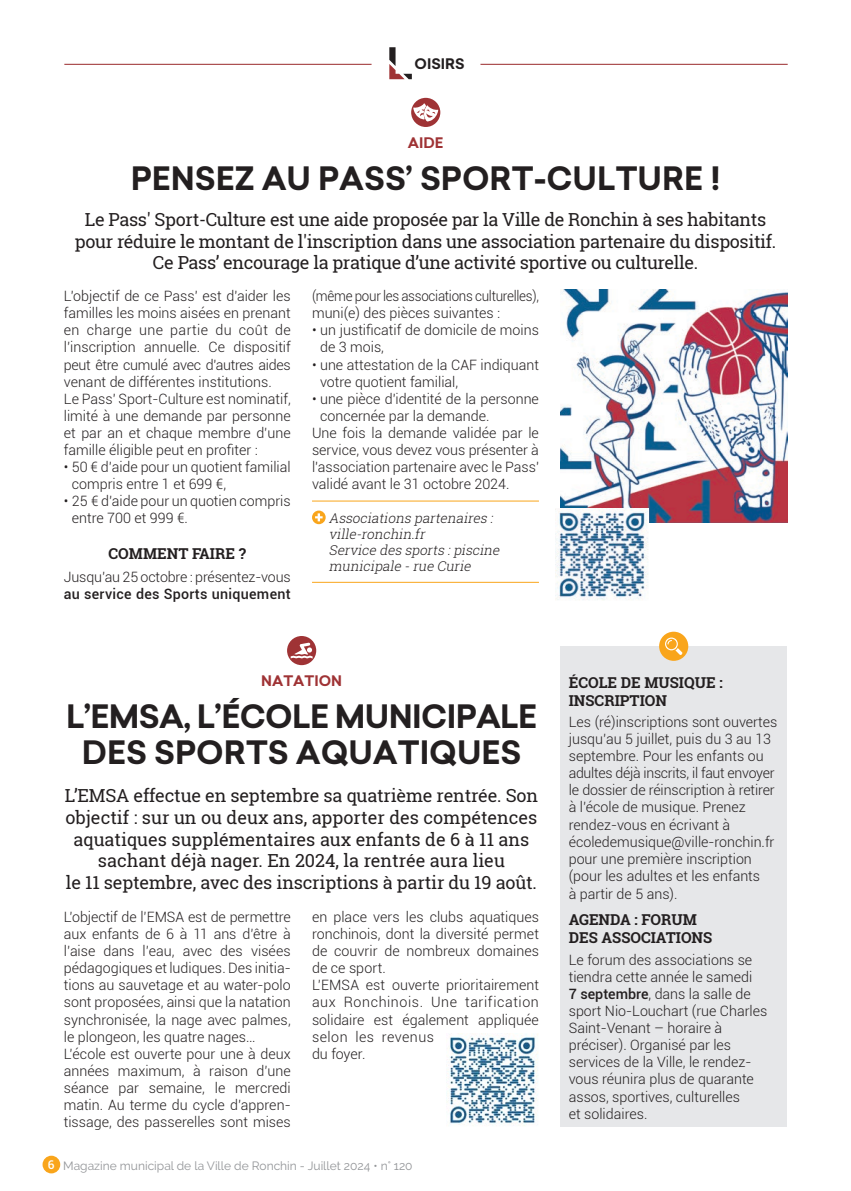
<style>
.page{position:relative;width:851px;height:1191px;background:#fff}
.page>*{position:absolute;margin:0;border:0;box-sizing:border-box;transform-origin:0 0}
.t1{font:700 31.5px/36px "Sailec";color:#231f20;text-align:center}
.t2{font:18px/21.6px "Roboto Slab";letter-spacing:-.01em;color:#231f20;text-align:center}
.t3{font:700 15px/18px "Roboto Slab";color:#231f20}
.t4{font:300 14.25px/17.1px "Roboto";color:#231f20}
.t5{font:300 14.25px/17.1px "Roboto";letter-spacing:-.02em;color:#231f20;scale:.94 1}
.t6{font:700 14.25px "Sailec";color:#9f3335}
.t7{font:700 14.25px "Sailec";color:#231f20}
.t8{font:italic 300 13.5px/16.2px "Roboto Slab";color:#231f20}
.t9{font:12px "Raleway";color:#939598}
.s1{font-weight:500}
.s2{font-family:"Roboto";font-weight:500;color:#fff}
</style>
<div class="page">
<div style="left:43px;top:1155px;width:17px;height:18px;background:#f9a51b;border-radius:50%"></div>
<hr style="left:64px;top:64px;width:723px;height:1px;background:#9f3335">
<div style="left:411px;top:98px;width:29px;height:29px;background:#9f3335;border-radius:50%"></div>
<svg style="left:413px;top:103px;width:25px;height:19px"></svg>
<div style="left:287px;top:636px;width:29px;height:29px;background:#9f3335;border-radius:50%"></div>
<svg style="left:290px;top:642px;width:22px;height:16px"></svg>
<svg style="left:368px;top:47px;width:115px;height:33px"></svg>
<hr style="left:312px;top:500px;width:227px;height:1px;background:#f9a51b">
<hr style="left:312px;top:582px;width:227px;height:1px;background:#f9a51b">
<svg style="left:312px;top:510px;width:13px;height:14px"></svg>
<svg style="left:315px;top:513px;width:7px;height:8px"></svg>
<img style="left:560px;top:289px;width:227px;height:234px">
<img style="left:556px;top:508px;width:92px;height:92px">
<div style="left:560px;top:646px;width:227px;height:481px;background:#e6e7e9"></div>
<div style="left:659px;top:631px;width:29px;height:30px;background:#f9a51b;border-radius:50%"></div>
<svg style="left:665px;top:637px;width:17px;height:18px"></svg>
<img style="left:446px;top:1033px;width:92px;height:93px">
<p class="t7" style="left:414px;top:54px;width:52px">OISIRS</p>
<p class="t6" style="left:408px;top:132px;width:37px">AIDE</p>
<p class="t1" style="left:131px;top:161px;width:591px">PENSEZ AU PASS’ SPORT-CULTURE !</p>
<p class="t2" style="left:75px;top:208px;width:702px">Le Pass' Sport-Culture est une aide proposée par la Ville de Ronchin à ses habitants pour réduire le montant de l'inscription dans une association partenaire du dispositif.<br>Ce Pass’ encourage la pratique d’une activité sportive ou culturelle.</p>
<p class="t4" style="left:64px;top:287px;width:228px;text-align:justify">L'objectif de ce Pass' est d'aider les familles les moins aisées en prenant en charge une partie du coût de l’inscription annuelle. Ce dispositif peut être cumulé avec d'autres aides venant de différentes institutions.</p>
<p class="t4" style="left:64px;top:389px;width:228px;text-align:justify">Le Pass' Sport-Culture est nominatif, limité à une demande par personne et par an et chaque membre d’une famille éligible peut en profiter :</p>
<p class="t4" style="left:72px;top:458px;width:220px;text-indent:-8px">• 50 € d’aide pour un quotient familial compris entre 1 et 699 €,</p>
<p class="t4" style="left:72px;top:492px;width:220px;text-indent:-8px">• 25 € d’aide pour un quotien compris entre 700 et 999 €.</p>
<p class="t3" style="left:108px;top:544px;width:139px">COMMENT FAIRE ?</p>
<p class="t4" style="left:64px;top:568px;width:228px">Jusqu’au 25 octobre : présentez-vous <span class="s1">au service des Sports uniquement</span></p>
<p class="t5" style="left:312px;top:287px;width:243px">(même pour les associations culturelles), muni(e) des pièces suivantes :</p>
<p class="t4" style="left:320px;top:321px;width:220px;text-indent:-8px">• un justificatif de domicile de moins de 3 mois,</p>
<p class="t4" style="left:320px;top:355px;width:220px;text-indent:-8px">• une attestation de la CAF indiquant votre quotient familial,</p>
<p class="t4" style="left:320px;top:389px;width:220px;text-indent:-8px">• une pièce d'identité de la personne concernée par la demande.</p>
<p class="t4" style="left:312px;top:424px;width:228px;text-align:justify">Une fois la demande validée par le service, vous devez vous présenter à l'association partenaire avec le Pass' validé avant le 31 octobre 2024.</p>
<p class="t8" style="left:329px;top:509px;width:175px">Associations partenaires : ville-ronchin.fr<br>Service des sports :piscine municipale -rue Curie</p>
<p class="t6" style="left:261px;top:670px;width:82px">NATATION</p>
<p class="t1" style="left:66px;top:699px;width:472px">L’EMSA, L’ÉCOLE MUNICIPALE<br>DES SPORTS AQUATIQUES</p>
<p class="t2" style="left:65px;top:785px;width:474px">L’EMSA effectue en septembre sa quatrième rentrée. Son objectif : sur un ou deux ans, apporter des compétences aquatiques supplémentaires aux enfants de 6 à 11 ans sachant déjà nager. En 2024, la rentrée aura lieu<br>le 11 septembre, avec des inscriptions à partir du 19 août.</p>
<p class="t4" style="left:64px;top:907px;width:228px;text-align:justify">L’objectif de l’EMSA est de permettre aux enfants de 6 à 11 ans d’être à l’aise dans l’eau, avec des visées pédagogiques et ludiques. Des initia&shy;tions au sauvetage et au water-polo sont proposées, ainsi que la natation synchronisée, la nage avec palmes, le plongeon, les quatre nages…</p>
<p class="t4" style="left:64px;top:1044px;width:228px;text-align:justify">L’école est ouverte pour une à deux années maximum, à raison d’une séance par semaine, le mercredi matin. Au terme du cycle d’appren&shy;tissage, des passerelles sont mises</p>
<p class="t4" style="left:312px;top:907px;width:228px;text-align:justify">en place vers les clubs aquatiques ronchinois, dont la diversité permet de couvrir de nombreux domaines de ce sport.</p>
<p class="t4" style="left:312px;top:976px;width:228px">L’EMSA est ouverte prioritairement aux Ronchinois. Une tarification solidaire est également appliquée selon les revenus<br>du foyer.</p>
<p class="t9" style="left:48px;top:1159px;width:366px"><span class="s2">6</span> Magazine municipal de la Ville de Ronchin - Juillet 2024 • n° 120</p>
<p class="t3" style="left:568px;top:673px;width:155px">ÉCOLE DE MUSIQUE :<br>INSCRIPTION</p>
<p class="t4" style="left:568px;top:712px;width:210px">Les (ré)inscriptions sont ouvertes jusqu’au 5 juillet, puis du 3 au 13 septembre. Pour les enfants ou adultes déjà inscrits, il faut envoyer le dossier de réinscription à retirer à l’école de musique. Prenez rendez-vous en écrivant à écoledemusique@ville-ronchin.fr pour une première inscription (pour les adultes et les enfants<br>à partir de 5 ans).</p>
<p class="t3" style="left:568px;top:910px;width:145px">AGENDA : FORUM<br>DES ASSOCIATIONS</p>
<p class="t4" style="left:568px;top:950px;width:200px">Le forum des associations se tiendra cette année le samedi<br><span class="s1">7 septembre</span>, dans la salle de sport Nio-Louchart (rue Charles<br>Saint-Venant – horaire à préciser). Organisé par les services de la Ville, le rendez&shy;vous réunira plus de quarante assos, sportives, culturelles<br>et solidaires.</p>
</div>
